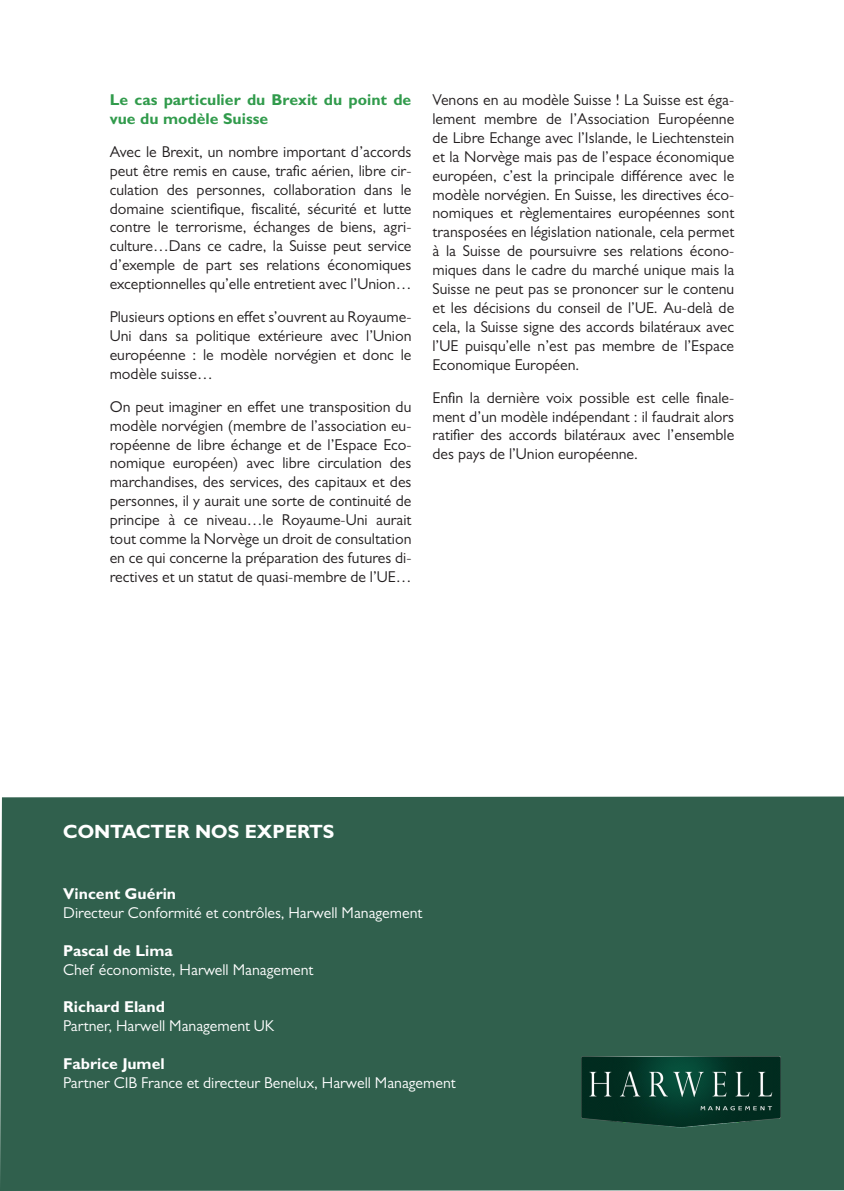
<style>
.page{position:relative;width:844px;height:1191px;background:#fff}
.page>*{position:absolute;margin:0;border:0;box-sizing:border-box;transform-origin:0 0}
.t1{font:700 19.25px "Gill Sans MT Pro";color:#fff}
.t2{font:15.75px/18.9px "Gill Sans MT Pro";color:#231f20;text-align:justify}
.t3{font:15.75px/18.9px "Gill Sans MT Pro";color:#fff}
.t4{font:700 15.75px/18.9px "Gill Sans MT Pro";color:#319b4c}
.t5{font:700 15.75px "Gill Sans MT Pro";color:#fff}
.s1{font-weight:700}
</style>
<div class="page">
<div style="left:0;top:796px;width:843px;height:395px;background:#30604d"></div>
<img style="left:581px;top:1056px;width:199px;height:72px">
<p class="t4" style="left:110px;top:90px;width:303px">Le cas particulier du Brexit du point de vue du modèle Suisse</p>
<p class="t2" style="left:110px;top:142px;width:303px">Avec le Brexit, un nombre important d’accords peut être remis en cause, trafic aérien, libre cir&shy;culation des personnes, collaboration dans le domaine scientifique, fiscalité, sécurité et lutte contre le terrorisme, échanges de biens, agri&shy;culture…Dans ce cadre, la Suisse peut service d’exemple de part ses relations économiques exceptionnelles qu’elle entretient avec l’Union…</p>
<p class="t2" style="left:110px;top:307px;width:303px">Plusieurs options en effet s’ouvrent au Royaume-Uni dans sa politique extérieure avec l’Union européenne : le modèle norvégien et donc le modèle suisse…</p>
<p class="t2" style="left:110px;top:397px;width:303px">On peut imaginer en effet une transposition du modèle norvégien (membre de l’association eu&shy;ropéenne de libre échange et de l’Espace Eco&shy;nomique européen) avec libre circulation des marchandises, des services, des capitaux et des personnes, il y aurait une sorte de continuité de principe à ce niveau…le Royaume-Uni aurait tout comme la Norvège un droit de consultation en ce qui concerne la préparation des futures di&shy;rectives et un statut de quasi-membre de l’UE…</p>
<p class="t2" style="left:432px;top:90px;width:303px">Venons en au modèle Suisse ! La Suisse est éga&shy;lement membre de l’Association Européenne de Libre Echange avec l’Islande, le Liechtenstein et la Norvège mais pas de l’espace économique européen, c’est la principale différence avec le modèle norvégien. En Suisse, les directives éco&shy;nomiques et règlementaires européennes sont transposées en législation nationale, cela permet à la Suisse de poursuivre ses relations écono&shy;miques dans le cadre du marché unique mais la Suisse ne peut pas se prononcer sur le contenu et les décisions du conseil de l’UE. Au-delà de cela, la Suisse signe des accords bilatéraux avec l’UE puisqu’elle n’est pas membre de l’Espace Economique Européen.</p>
<p class="t2" style="left:432px;top:388px;width:303px">Enfin la dernière voix possible est celle finale&shy;ment d’un modèle indépendant : il faudrait alors ratifier des accords bilatéraux avec l’ensemble des pays de l’Union européenne.</p>
<p class="t1" style="left:63px;top:819px;width:273px">CONTACTER NOS EXPERTS</p>
<p class="t3" style="left:63px;top:884px;width:360px"><span class="s1">Vincent Guérin<br></span>Directeur Conformité et contrôles, Harwell Management</p>
<p class="t5" style="left:63px;top:940px;width:111px">Pascal de Lima</p>
<p class="t3" style="left:63px;top:959px;width:252px">Chef économiste, Harwell Management</p>
<p class="t5" style="left:63px;top:997px;width:103px">Richard Eland</p>
<p class="t3" style="left:63px;top:1016px;width:212px">Partner, Harwell Management UK</p>
<p class="t5" style="left:63px;top:1054px;width:103px">Fabrice Jumel</p>
<p class="t3" style="left:63px;top:1073px;width:394px">Partner CIB France et directeur Benelux, Harwell Management</p>
</div>
